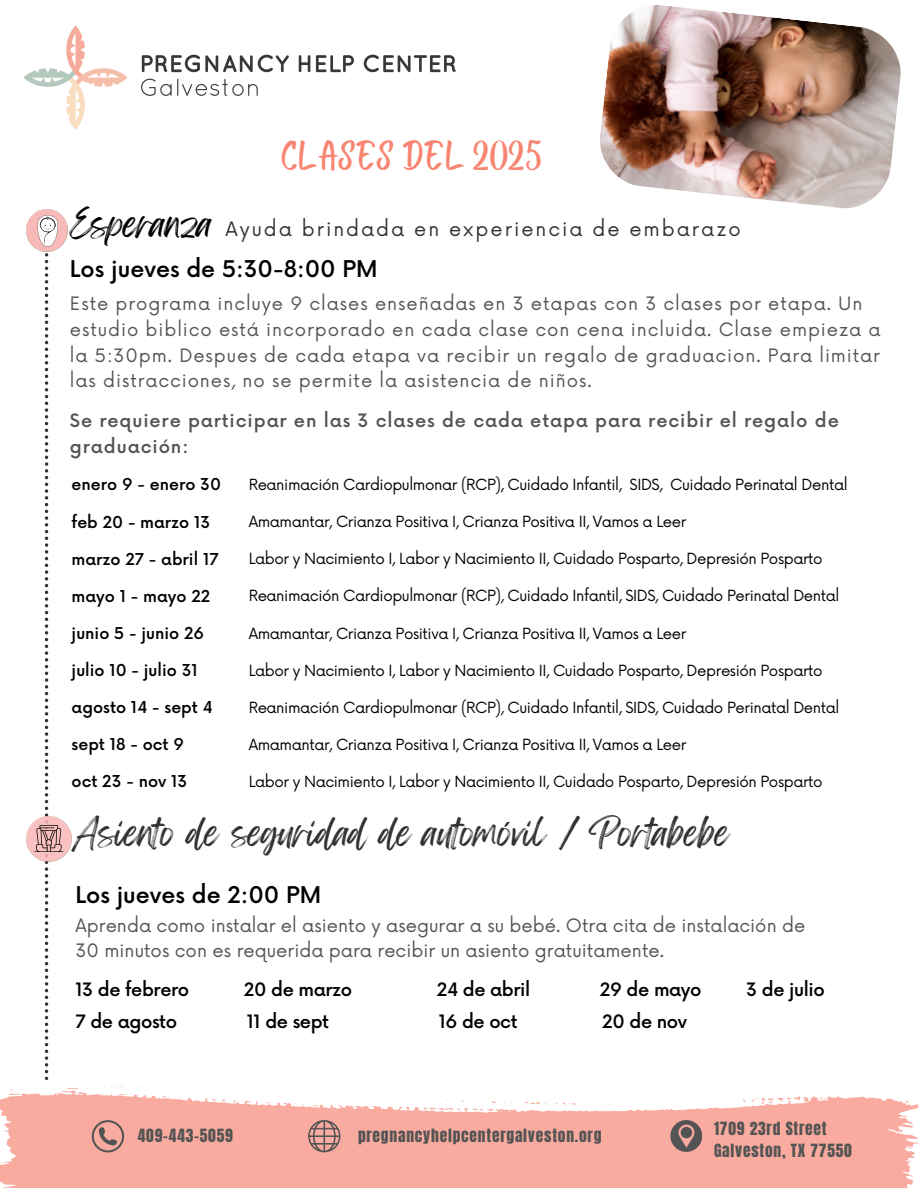
<style>
.page{position:relative;width:918px;height:1188px;background:#fff}
.page>*{position:absolute;margin:0;border:0;box-sizing:border-box;transform-origin:0 0}
.t1{font:42.3px "Bright Sunshine Cap";color:#f78571}
.t2{font:31.5px "Feeling Passionate";color:#323232}
.t3{font:31.5px "Feeling Passionate";color:#000}
.t4{font:500 22.5px "Now";color:#000}
.t5{font:19.5px "Now";letter-spacing:.1em;color:#323232}
.t6{font:18px/25.8px "Now";letter-spacing:.05em;color:#545454}
.t7{font:18px/24.8px "Now";color:#545454}
.t8{font:500 18px "Now";letter-spacing:-.02em;color:#000}
.t9{font:500 18px/25.8px "Now";letter-spacing:.05em;color:#545454}
.t10{font:500 16.05px "Now";color:#000}
.t11{font:15.45px "Anton";letter-spacing:.05em;color:#545454}
.t12{font:15px "Now";letter-spacing:-.03em;color:#000}
</style>
<div class="page">
<svg style="left:0;top:1092px;width:918px;height:96px;background:#f8b6aa"></svg>
<svg style="left:399px;top:1107px;width:11px;height:2px"></svg>
<svg style="left:9px;top:1089px;width:11px;height:6px"></svg>
<svg style="left:162px;top:1095px;width:8px;height:3px"></svg>
<svg style="left:820px;top:1097px;width:6px;height:4px"></svg>
<svg style="left:524px;top:1101px;width:22px;height:3px"></svg>
<svg style="left:59px;top:1088px;width:19px;height:7px"></svg>
<svg style="left:423px;top:1100px;width:73px;height:11px"></svg>
<svg style="left:295px;top:1103px;width:9px;height:2px"></svg>
<svg style="left:261px;top:1101px;width:9px;height:3px"></svg>
<svg style="left:556px;top:1103px;width:20px;height:2px"></svg>
<svg style="left:111px;top:1086px;width:28px;height:10px"></svg>
<svg style="left:752px;top:1096px;width:48px;height:8px"></svg>
<svg style="left:92px;top:1120px;width:32px;height:32px"></svg>
<svg style="left:308px;top:1120px;width:32px;height:32px"></svg>
<img style="left:23px;top:26px;width:433px;height:104px">
<img style="left:26px;top:210px;width:42px;height:37px">
<img style="left:26px;top:821px;width:45px;height:36px">
<svg style="left:34px;top:213px;width:29px;height:867px"></svg>
<svg style="left:670px;top:1120px;width:32px;height:32px"></svg>
<img style="left:600px;top:5px;width:301px;height:204px">
<p class="t1" style="left:282px;top:127px;width:263px">CLASES DEL 2025</p>
<p class="t3" style="left:70px;top:198px;width:144px">Esperanza</p>
<p class="t4" style="left:70px;top:257px;width:309px">Los jueves de 5:30-8:00 PM</p>
<p class="t5" style="left:226px;top:218px;width:517px">Ayuda brindada en experiencia de embarazo</p>
<p class="t6" style="left:70px;top:291px;width:812px">Este programa incluye 9 clases enseñadas en 3 etapas con 3 clases por etapa. Un estudio biblico está incorporado en cada clase con cena incluida. Clase empieza a la 5:30pm. Despues de cada etapa va recibir un regalo de graduacion. Para limitar las distracciones, no se permite la asistencia de niños.</p>
<h2 class="t9" style="left:70px;top:409px;width:770px">Se requiere participar en las 3 clases de cada etapa para recibir el regalo de graduación:</h2>
<p class="t10" style="left:72px;top:476px;width:151px">enero 9 - enero 30</p>
<h1 class="t10" style="left:72px;top:513px;width:140px">feb 20 - marzo 13</h1>
<h2 class="t10" style="left:72px;top:550px;width:148px">marzo 27 - abril 17</h2>
<p class="t10" style="left:72px;top:587px;width:140px">mayo 1 - mayo 22</p>
<p class="t10" style="left:72px;top:625px;width:134px">junio 5 - junio 26</p>
<p class="t10" style="left:72px;top:662px;width:128px">julio 10 - julio 31</p>
<h5 class="t10" style="left:72px;top:699px;width:143px">agosto 14 - sept 4</h5>
<h3 class="t10" style="left:72px;top:736px;width:114px">sept 18 - oct 9</h3>
<h5 class="t10" style="left:72px;top:773px;width:117px">oct 23 - nov 13</h5>
<h4 class="t12" style="left:249px;top:476px;width:600px">Reanimación Cardiopulmonar (RCP), Cuidado Infantil, SIDS, Cuidado Perinatal Dental</h4>
<p class="t12" style="left:249px;top:513px;width:439px">Amamantar, Crianza Positiva I, Crianza Positiva II, Vamos a Leer</p>
<p class="t12" style="left:249px;top:550px;width:576px">Labor y Nacimiento I, Labor y Nacimiento II, Cuidado Posparto, Depresión Posparto</p>
<p class="t12" style="left:249px;top:588px;width:592px">Reanimación Cardiopulmonar (RCP), Cuidado Infantil, SIDS, Cuidado Perinatal Dental</p>
<p class="t12" style="left:249px;top:625px;width:439px">Amamantar, Crianza Positiva I, Crianza Positiva II, Vamos a Leer</p>
<p class="t12" style="left:249px;top:662px;width:576px">Labor y Nacimiento I, Labor y Nacimiento II, Cuidado Posparto, Depresión Posparto</p>
<p class="t12" style="left:249px;top:699px;width:592px">Reanimación Cardiopulmonar (RCP), Cuidado Infantil, SIDS, Cuidado Perinatal Dental</p>
<p class="t12" style="left:249px;top:736px;width:439px">Amamantar, Crianza Positiva I, Crianza Positiva II, Vamos a Leer</p>
<p class="t12" style="left:249px;top:773px;width:576px">Labor y Nacimiento I, Labor y Nacimiento II, Cuidado Posparto, Depresión Posparto</p>
<p class="t2" style="left:73px;top:808px;width:658px">Asiento de seguridad de automóvil / Portabebe</p>
<p class="t4" style="left:75px;top:882px;width:247px">Los jueves de 2:00 PM</p>
<p class="t7" style="left:75px;top:914px;width:732px">Aprenda como instalar el asiento y asegurar a su bebé. Otra cita de instalación de<br>30 minutos con es requerida para recibir un asiento gratuitamente.</p>
<p class="t8" style="left:75px;top:979px;width:115px">13 de febrero</p>
<p class="t8" style="left:244px;top:979px;width:110px">20 de marzo</p>
<p class="t8" style="left:437px;top:979px;width:95px">24 de abril</p>
<p class="t8" style="left:600px;top:979px;width:103px">29 de mayo</p>
<p class="t8" style="left:746px;top:979px;width:80px">3 de julio</p>
<p class="t8" style="left:75px;top:1012px;width:103px">7 de agosto</p>
<p class="t8" style="left:247px;top:1012px;width:84px">11 de sept</p>
<p class="t8" style="left:439px;top:1012px;width:80px">16 de oct</p>
<p class="t8" style="left:602px;top:1012px;width:87px">20 de nov</p>
<p class="t11" style="left:138px;top:1124px;width:97px">409-443-5059</p>
<p class="t11" style="left:358px;top:1124px;width:245px">pregnancyhelpcentergalveston.org</p>
<p class="t11" style="left:714px;top:1118px;width:114px">1709 23rd Street</p>
<p class="t11" style="left:714px;top:1139px;width:139px">Galveston, TX 77550</p>
</div>
